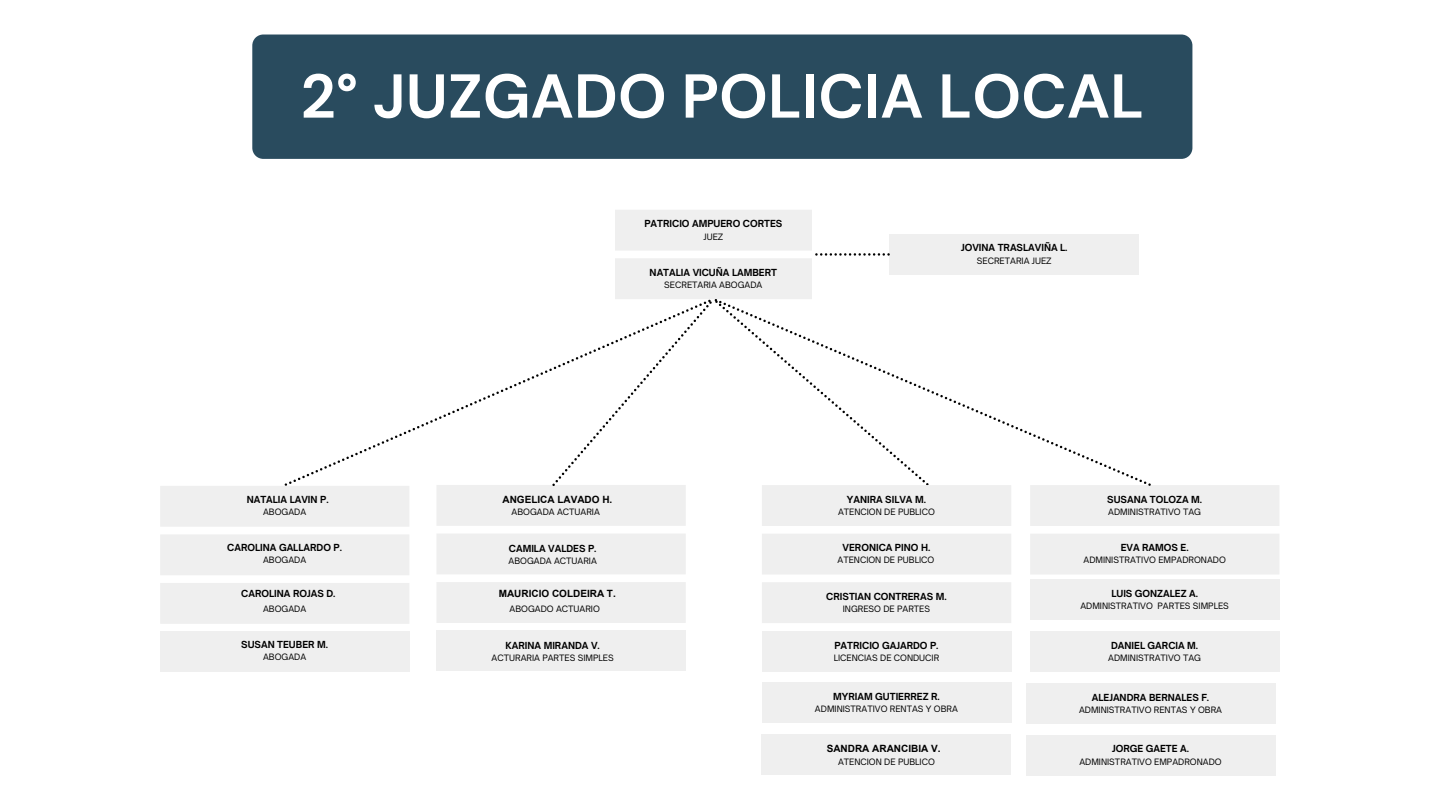
<style>
.page{position:relative;width:1440px;height:810px;background:#fff}
.page>*{position:absolute;margin:0;border:0;box-sizing:border-box;transform-origin:0 0}
.t1{font:700 61.8px "DM Sans";color:#fff}
.t2{font:700 10px "Arial";color:#000}
.t3{font:700 9.3px "Open Sauce One";color:#000}
.t4{font:8.4px "Open Sauce One";color:#000}
</style>
<div class="page">
<div style="left:761px;top:734px;width:250px;height:41px;background:#efefef"></div>
<svg style="left:160px;top:486px;width:249px;height:138px"></svg>
<svg style="left:1030px;top:485px;width:249px;height:89px"></svg>
<svg style="left:1011px;top:425px;width:140px;height:61px"></svg>
<div style="left:252px;top:35px;width:940px;height:124px;background:#294b5e"></div>
<div style="left:160px;top:631px;width:249px;height:40px;background:#efefef"></div>
<div style="left:436px;top:630px;width:250px;height:41px;background:#efefef"></div>
<div style="left:762px;top:631px;width:249px;height:41px;background:#efefef"></div>
<div style="left:1030px;top:631px;width:249px;height:41px;background:#efefef"></div>
<div style="left:1026px;top:683px;width:249px;height:41px;background:#efefef"></div>
<div style="left:1030px;top:579px;width:249px;height:41px;background:#efefef"></div>
<div style="left:1026px;top:735px;width:249px;height:41px;background:#efefef"></div>
<div style="left:762px;top:682px;width:249px;height:41px;background:#efefef"></div>
<div style="left:890px;top:234px;width:249px;height:41px;background:#efefef"></div>
<svg style="left:436px;top:210px;width:575px;height:413px"></svg>
<h1 class="t1" style="left:301px;top:56px;width:845px">2° JUZGADO POLICIA LOCAL</h1>
<p class="t3" style="left:644px;top:218px;width:139px">PATRICIO AMPUERO CORTES</p>
<p class="t4" style="left:703px;top:231px;width:21px">JUEZ</p>
<p class="t3" style="left:650px;top:266px;width:129px">NATALIA VICUÑA LAMBERT</p>
<p class="t4" style="left:664px;top:280px;width:100px">SECRETARIA ABOGADA</p>
<p class="t3" style="left:961px;top:242px;width:108px">JOVINA TRASLAVIÑA L.</p>
<p class="t4" style="left:977px;top:255px;width:76px">SECRETARIA JUEZ</p>
<p class="t3" style="left:247px;top:493px;width:83px">NATALIA LAVIN P.</p>
<p class="t2" style="left:503px;top:493px;width:111px">ANGELICA LAVADO H.</p>
<p class="t4" style="left:263px;top:507px;width:45px">ABOGADA</p>
<p class="t3" style="left:227px;top:542px;width:116px">CAROLINA GALLARDO P.</p>
<p class="t4" style="left:263px;top:555px;width:45px">ABOGADA</p>
<p class="t4" style="left:512px;top:507px;width:90px">ABOGADA ACTUARIA</p>
<p class="t3" style="left:509px;top:542px;width:89px">CAMILA VALDES P.</p>
<p class="t4" style="left:509px;top:556px;width:90px">ABOGADA ACTUARIA</p>
<p class="t3" style="left:241px;top:588px;width:96px">CAROLINA ROJAS D.</p>
<p class="t2" style="left:499px;top:588px;width:119px">MAURICIO COLDEIRA T.</p>
<p class="t4" style="left:263px;top:604px;width:45px">ABOGADA</p>
<p class="t4" style="left:510px;top:603px;width:92px">ABOGADO ACTUARIO</p>
<p class="t3" style="left:241px;top:639px;width:88px">SUSAN TEUBER M.</p>
<p class="t4" style="left:263px;top:652px;width:45px">ABOGADA</p>
<p class="t3" style="left:506px;top:639px;width:96px">KARINA MIRANDA V.</p>
<p class="t4" style="left:492px;top:653px;width:124px">ACTURARIA PARTES SIMPLES</p>
<p class="t3" style="left:847px;top:493px;width:81px">YANIRA SILVA M.</p>
<p class="t4" style="left:838px;top:507px;width:98px">ATENCION DE PUBLICO</p>
<p class="t3" style="left:843px;top:542px;width:89px">VERONICA PINO H.</p>
<p class="t3" style="left:1107px;top:493px;width:96px">SUSANA TOLOZA M.</p>
<p class="t4" style="left:1108px;top:507px;width:94px">ADMINISTRATIVO TAG</p>
<p class="t3" style="left:1121px;top:542px;width:69px">EVA RAMOS E.</p>
<p class="t4" style="left:838px;top:555px;width:98px">ATENCION DE PUBLICO</p>
<p class="t4" style="left:1084px;top:555px;width:144px">ADMINISTRATIVO EMPADRONADO</p>
<p class="t3" style="left:826px;top:590px;width:122px">CRISTIAN CONTRERAS M.</p>
<p class="t4" style="left:843px;top:604px;width:89px">INGRESO DE PARTES</p>
<p class="t3" style="left:1111px;top:588px;width:88px">LUIS GONZALEZ A.</p>
<p class="t4" style="left:1080px;top:601px;width:150px">ADMINISTRATIVO PARTES SIMPLES</p>
<p class="t3" style="left:834px;top:639px;width:106px">PATRICIO GAJARDO P.</p>
<p class="t4" style="left:834px;top:653px;width:107px">LICENCIAS DE CONDUCIR</p>
<p class="t3" style="left:833px;top:691px;width:108px">MYRIAM GUTIERREZ R.</p>
<p class="t4" style="left:815px;top:704px;width:145px">ADMINISTRATIVO RENTAS Y OBRA</p>
<p class="t3" style="left:1111px;top:639px;width:89px">DANIEL GARCIA M.</p>
<p class="t4" style="left:1108px;top:653px;width:94px">ADMINISTRATIVO TAG</p>
<p class="t3" style="left:1092px;top:691px;width:119px">ALEJANDRA BERNALES F.</p>
<p class="t4" style="left:1079px;top:705px;width:145px">ADMINISTRATIVO RENTAS Y OBRA</p>
<p class="t2" style="left:827px;top:743px;width:115px">SANDRA ARANCIBIA V.</p>
<p class="t4" style="left:838px;top:757px;width:98px">ATENCION DE PUBLICO</p>
<p class="t3" style="left:1112px;top:743px;width:78px">JORGE GAETE A.</p>
<p class="t4" style="left:1079px;top:756px;width:144px">ADMINISTRATIVO EMPADRONADO</p>
</div>
